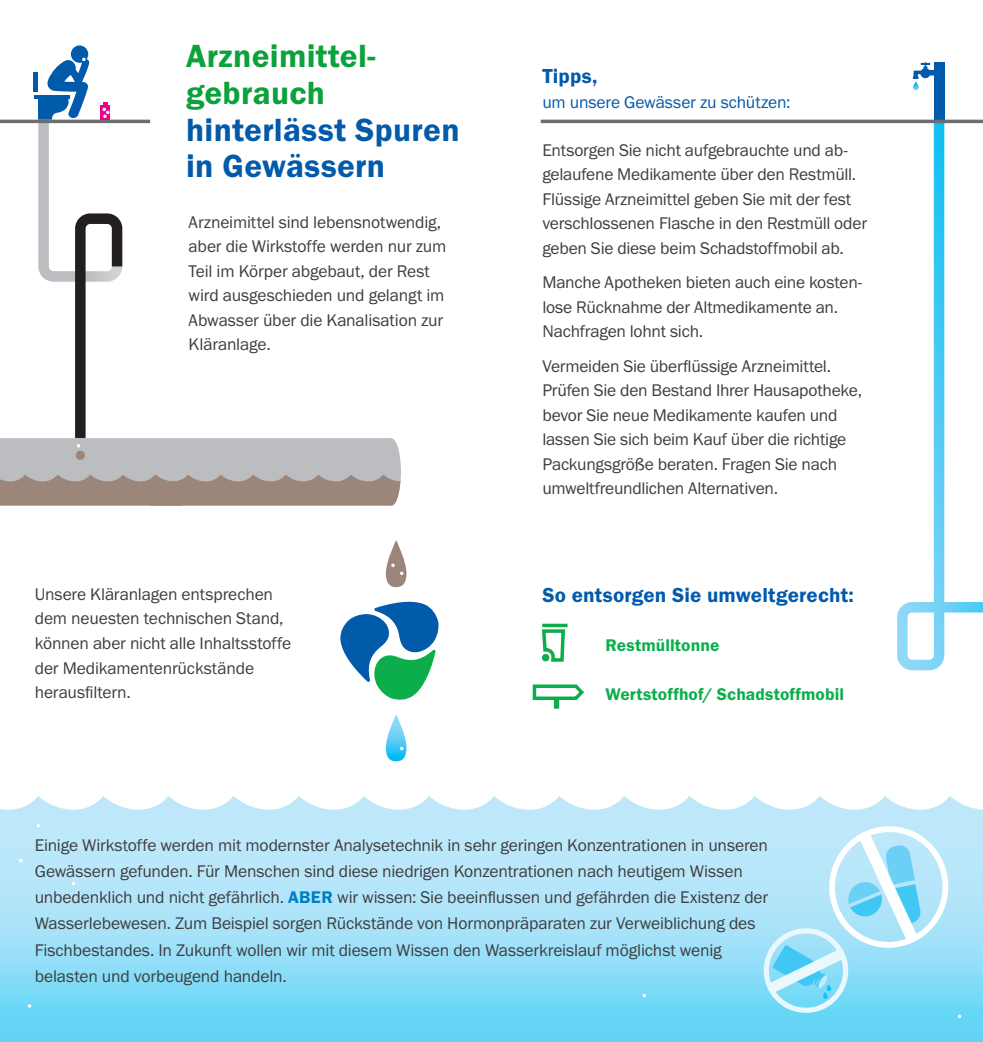
<style>
.page{position:relative;width:983px;height:1042px;background:#fff}
.page>*{position:absolute;margin:0;border:0;box-sizing:border-box;transform-origin:0 0}
.t1{font:600 33.25px/36.8px "Franklin Gothic FS";letter-spacing:.01em;color:#015aaa}
.t2{font:600 33.25px "Franklin Gothic FS";letter-spacing:.01em;color:#0ba13b}
.t3{font:600 21px "Franklin Gothic FS";letter-spacing:.01em;color:#015aaa}
.t4{font:17.5px/24.5px "Franklin Gothic FS";letter-spacing:-.01em;color:#3e3e3f}
.t5{font:600 17.5px "Franklin Gothic FS";letter-spacing:.005em;color:#0cae4c}
.t6{font:17.5px "Franklin Gothic FS";letter-spacing:-.01em;color:#015aaa}
.s1{font-weight:600;color:#007ec5}
</style>
<div class="page">
<div style="left:933px;top:62px;width:11px;height:59px;background:#015aaa"></div>
<svg style="left:896px;top:123px;width:86px;height:547px"></svg>
<svg style="left:0;top:796px;width:982px;height:246px"></svg>
<hr style="left:540px;top:120px;width:442px;height:3px;background:#6c6d70">
<svg style="left:340px;top:601px;width:99px;height:99px"></svg>
<svg style="left:386px;top:540px;width:20px;height:47px"></svg>
<svg style="left:386px;top:714px;width:20px;height:47px"></svg>
<svg style="left:0;top:45px;width:401px;height:461px"></svg>
<svg style="left:71px;top:881px;width:4px;height:4px"></svg>
<svg style="left:36px;top:824px;width:4px;height:3px"></svg>
<svg style="left:28px;top:1004px;width:3px;height:4px"></svg>
<svg style="left:19px;top:859px;width:4px;height:3px"></svg>
<svg style="left:642px;top:993px;width:4px;height:4px"></svg>
<svg style="left:957px;top:1014px;width:4px;height:4px"></svg>
<svg style="left:912px;top:62px;width:22px;height:28px"></svg>
<div style="left:763px;top:928px;width:85px;height:85px;border:5px solid #eaf7fd;border-radius:50%"></div>
<svg style="left:758px;top:821px;width:194px;height:181px"></svg>
<svg style="left:532px;top:684px;width:52px;height:19px"></svg>
<div style="left:553px;top:698px;width:6px;height:11px;background:#0cae4c"></div>
<svg style="left:541px;top:623px;width:27px;height:39px"></svg>
<p class="t2" style="left:186px;top:38px;width:191px">Arzneimittel-</p>
<p class="t2" style="left:186px;top:74px;width:140px">gebrauch</p>
<p class="t1" style="left:186px;top:112px;width:275px">hinterlässt Spuren in Gewässern</p>
<p class="t4" style="left:189px;top:210px;width:259px">Arzneimittel sind lebensnotwendig, aber die Wirkstoffe werden nur zum Teil im Körper abgebaut, der Rest wird ausgeschieden und gelangt im</p>
<p class="t4" style="left:189px;top:308px;width:256px">Abwasser über die Kanalisation zur<br>Kläranlage.</p>
<p class="t4" style="left:35px;top:582px;width:258px">Unsere Kläranlagen entsprechen dem neuesten technischen Stand, können aber nicht alle Inhaltsstoffe der Medikamentenrückstände</p>
<p class="t4" style="left:35px;top:680px;width:97px">herausfiltern.</p>
<p class="t3" style="left:542px;top:64px;width:57px">Tipps,</p>
<p class="t6" style="left:542px;top:92px;width:249px">um unsere Gewässer zu schützen:</p>
<p class="t4" style="left:542px;top:138px;width:326px">Entsorgen Sie nicht aufgebrauchte und ab&shy;gelaufene Medikamente über den Restmüll.<br>Flüssige Arzneimittel geben Sie mit der fest verschlossenen Flasche in den Restmüll oder geben Sie diese beim Schadstoffmobil ab.</p>
<p class="t4" style="left:542px;top:271px;width:321px">Manche Apotheken bieten auch eine kosten&shy;lose Rücknahme der Altmedikamente an.<br>Nachfragen lohnt sich.</p>
<p class="t4" style="left:542px;top:354px;width:321px">Vermeiden Sie überflüssige Arzneimittel.<br>Prüfen Sie den Bestand Ihrer Hausapotheke, bevor Sie neue Medikamente kaufen und lassen Sie sich beim Kauf über die richtige Packungsgröße beraten. Fragen Sie nach umweltfreundlichen Alternativen.</p>
<p class="t3" style="left:542px;top:583px;width:313px">So entsorgen Sie umweltgerecht:</p>
<p class="t5" style="left:605px;top:635px;width:115px">Restmülltonne</p>
<p class="t5" style="left:605px;top:684px;width:240px">Wertstoffhof/ Schadstoffmobil</p>
<p class="t4" style="left:35px;top:833px;width:734px">Einige Wirkstoffe werden mit modernster Analysetechnik in sehr geringen Konzentrationen in unseren</p>
<p class="t4" style="left:35px;top:859px;width:709px">Gewässern gefunden. Für Menschen sind diese niedrigen Konzentrationen nach heutigem Wissen</p>
<p class="t4" style="left:35px;top:885px;width:734px">unbedenklich und nicht gefährlich. <span class="s1">ABER</span> wir wissen: Sie beeinflussen und gefährden die Existenz der</p>
<p class="t4" style="left:35px;top:910px;width:722px;line-height:26.2px">Wasserlebewesen. Zum Beispiel sorgen Rückstände von Hormonpräparaten zur Verweiblichung des<br>Fischbestandes. In Zukunft wollen wir mit diesem Wissen den Wasserkreislauf möglichst wenig</p>
<p class="t4" style="left:35px;top:964px;width:253px">belasten und vorbeugend handeln.</p>
</div>
